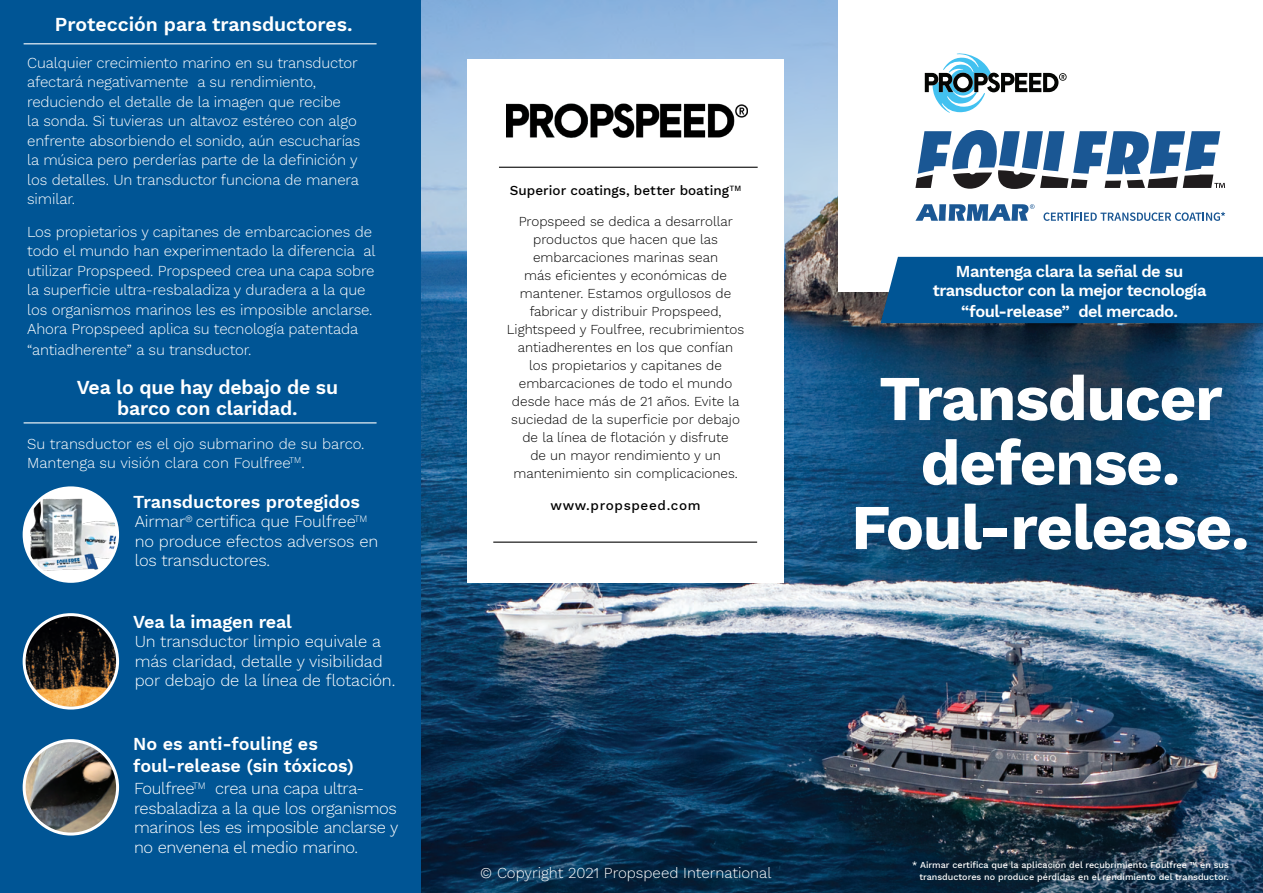
<style>
.page{position:relative;width:1263px;height:893px;background:#fff}
.page>*{position:absolute;margin:0;border:0;box-sizing:border-box;transform-origin:0 0}
.t1{font:700 63.75px "Work Sans";letter-spacing:-.02em;color:#fff}
.t2{font:600 19.5px "Work Sans";letter-spacing:-.01em;color:#fff}
.t3{font:600 18px/22.5px "Work Sans";color:#fff}
.BODY_COPY{font:300 16.5px/19.5px "Work Sans";letter-spacing:-.01em;color:#fff}
.t4{font:600 16.5px/19.5px "Work Sans";letter-spacing:-.03em;color:#fff;text-align:center}
.t5{font:600 16.5px "Source Sans Pro";letter-spacing:-.025em;color:#fff}
.BODY_COPY-2{font:300 15px/19.5px "Work Sans";letter-spacing:-.01em;color:#fff}
.BODY_COPY-3{font:300 13.5px/18px "Work Sans";color:#000;text-align:center}
.OMAX_LONG_COPY_SUBHE{font:500 13.5px "Work Sans";color:#000}
.BODY_COPY-4{font:500 13.5px "Work Sans";letter-spacing:.05em;color:#000}
.t6{font:500 9px/12px "Work Sans";color:#fff;text-align:right}
</style>
<div class="page">
<img style="left:421px;top:0;width:842px;height:893px">
<div style="left:0;top:0;width:421px;height:893px;background:#005595"></div>
<hr style="left:24px;top:43px;width:353px;height:1px;background:#fff">
<hr style="left:24px;top:422px;width:353px;height:1px;background:#fff">
<svg style="left:838px;top:0;width:425px;height:292px"></svg>
<div style="left:880px;top:257px;width:383px;height:66px;background:#005595"></div>
<img style="left:24px;top:488px;width:94px;height:92px">
<div style="left:23px;top:486px;width:96px;height:97px;border:3px solid #fff;border-radius:50%"></div>
<svg style="left:915px;top:204px;width:119px;height:17px"></svg>
<svg style="left:1043px;top:212px;width:182px;height:9px"></svg>
<svg style="left:915px;top:53px;width:310px;height:136px"></svg>
<img style="left:24px;top:615px;width:94px;height:91px">
<div style="left:23px;top:613px;width:96px;height:97px;border:3px solid #fff;border-radius:50%"></div>
<img style="left:24px;top:741px;width:94px;height:93px">
<div style="left:23px;top:739px;width:96px;height:96px;border:3px solid #fff;border-radius:50%"></div>
<div style="left:467px;top:59px;width:317px;height:524px;background:#fff"></div>
<hr style="left:499px;top:167px;width:259px;height:1px;background:#000">
<hr style="left:493px;top:542px;width:264px;height:1px;background:#000">
<img style="left:506px;top:103px;width:242px;height:35px">
<p class="t2" style="left:55px;top:10px;width:299px">Protección para transductores.</p>
<p class="BODY_COPY-2" style="left:27px;top:52px;width:335px">Cualquier crecimiento marino en su transductor afectará negativamente a su rendimiento, reduciendo el detalle de la imagen que recibe<br>la sonda. Si tuvieras un altavoz estéreo con algo enfrente absorbiendo el sonido, aún escucharías la música pero perderías parte de la definición y los detalles. Un transductor funciona de manera similar.</p>
<p class="BODY_COPY-2" style="left:27px;top:221px;width:350px">Los propietarios y capitanes de embarcaciones de todo el mundo han experimentado la diferencia al utilizar Propspeed. Propspeed crea una capa sobre la superficie ultra-resbaladiza y duradera a la que los organismos marinos les es imposible anclarse.<br>Ahora Propspeed aplica su tecnología patentada</p>
<p class="BODY_COPY-2" style="left:27px;top:340px;width:226px">“antiadherente” a su transductor.</p>
<p class="t2" style="left:77px;top:372px;width:263px">Vea lo que hay debajo de su</p>
<p class="t2" style="left:117px;top:393px;width:182px">barco con claridad.</p>
<p class="BODY_COPY-2" style="left:27px;top:433px;width:339px">Su transductor es el ojo submarino de su barco.<br>Mantenga su visión clara con Foulfree<sup>TM</sup>.</p>
<p class="t3" style="left:133px;top:490px;width:228px">Transductores protegidos</p>
<p class="BODY_COPY" style="left:135px;top:511px;width:245px">Airmar<sup>®</sup> certifica que Foulfree<sup>TM </sup>no produce efectos adversos en los transductores.</p>
<p class="t3" style="left:133px;top:610px;width:160px">Vea la imagen real</p>
<p class="BODY_COPY" style="left:135px;top:631px;width:262px">Un transductor limpio equivale a más claridad, detalle y visibilidad por debajo de la línea de flotación.</p>
<p class="t3" style="left:133px;top:732px;width:222px">No es anti-fouling es foul-release (sin tóxicos)</p>
<p class="BODY_COPY" style="left:134px;top:778px;width:266px">Foulfree<sup>TM</sup> crea una capa ultra&shy;resbaladiza a la que los organismos marinos les es imposible anclarse y no envenena el medio marino.</p>
<p class="OMAX_LONG_COPY_SUBHE" style="left:510px;top:181px;width:233px">Superior coatings, better boating<sup>TM</sup></p>
<p class="BODY_COPY-3" style="left:507px;top:212px;width:239px">Propspeed se dedica a desarrollar productos que hacen que las embarcaciones marinas sean<br>más eficientes y económicas de mantener. Estamos orgullosos de fabricar y distribuir Propspeed,<br>Lightspeed y Foulfree, recubrimientos antiadherentes en los que confían<br>los propietarios y capitanes de embarcaciones de todo el mundo desde hace más de 21 años. Evite la suciedad de la superficie por debajo de la línea de flotación y disfrute<br>de un mayor rendimiento y un mantenimiento sin complicaciones.</p>
<p class="BODY_COPY-4" style="left:550px;top:495px;width:152px">www.propspeed.com</p>
<p class="BODY_COPY-2" style="left:480px;top:863px;width:293px">© Copyright 2021 Propspeed International</p>
<p class="t4" style="left:933px;top:261px;width:275px">Mantenga clara la señal de su transductor con la mejor tecnología</p>
<p class="t4" style="left:961px;top:301px;width:218px">“foul-release” del mercado.</p>
<p class="t5" style="left:905px;top:269px;width:317px">Highly effective and efficient protective coating</p>
<p class="t1" style="left:879px;top:350px;width:345px">Transducer</p>
<p class="t1" style="left:920px;top:414px;width:261px">defense.</p>
<p class="t1" style="left:851px;top:479px;width:400px">Foul-release.</p>
<p class="t6" style="left:912px;top:859px;width:318px">* Airmar certifica que la aplicación del recubrimiento Foulfree ™ en sus transductores no produce pérdidas en el rendimiento del transductor.</p>
</div>
